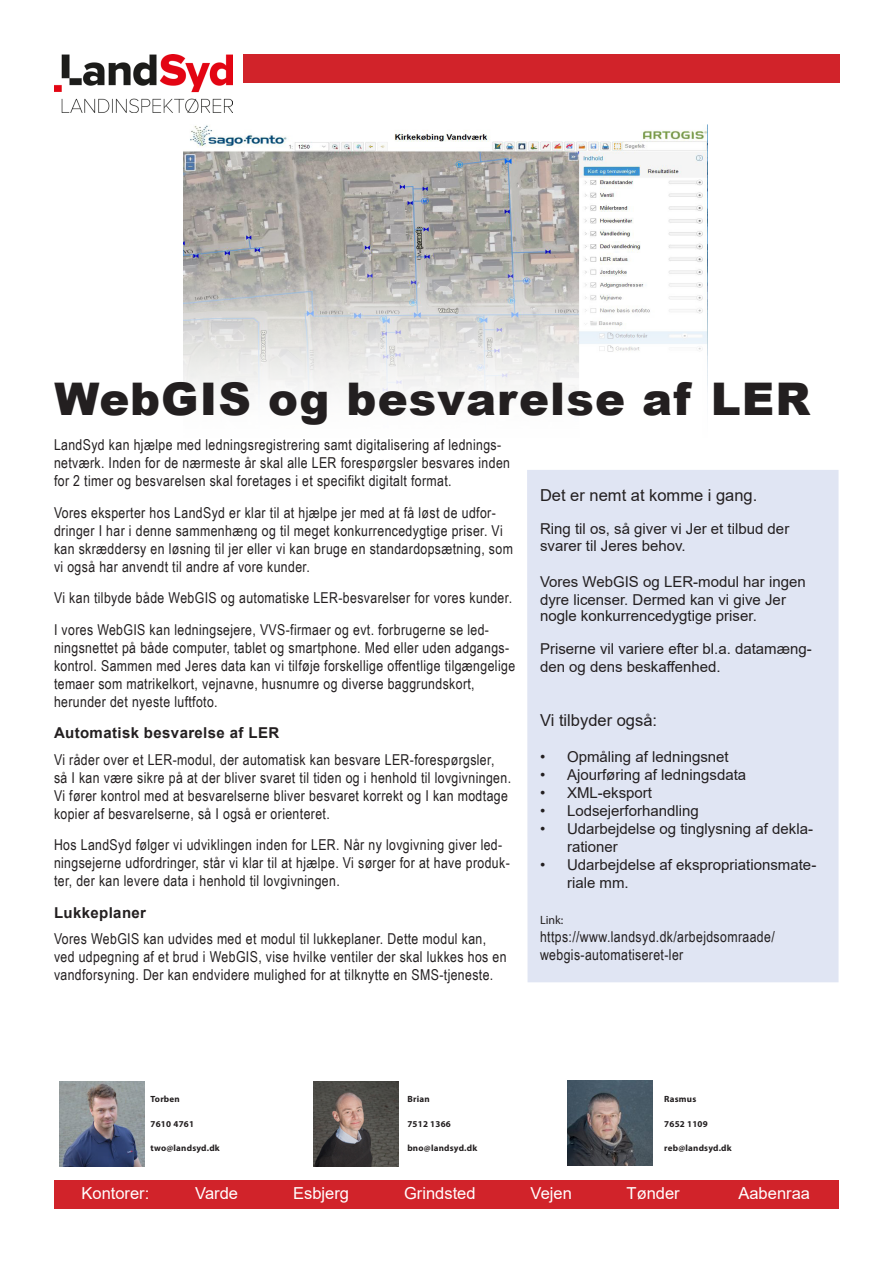
<style>
.page{position:relative;width:893px;height:1263px;background:#fff}
.page>*{position:absolute;margin:0;border:0;box-sizing:border-box;transform-origin:0 0}
.t1{font:900 45px "Arial";letter-spacing:.025em;color:#231f20}
.t2{font:16.5px "Arial";color:#fff}
.t3{font:16.5px "Arial";color:#231f20}
.Body{font:15px/18px "Arial Narrow";letter-spacing:.025em;color:#231f20}
.t4{font:15px/18px "Arial";color:#231f20}
.Body-2{font:700 15px "Arial";letter-spacing:.025em;color:#231f20}
.Address{font:12px "Myriad Pro";color:#231f20}
.Body-3{font:700 9px "Myriad Pro";letter-spacing:.025em;color:#231f20}
</style>
<div class="page">
<div style="left:527px;top:470px;width:311px;height:512px;background:#e0e5f3"></div>
<img style="left:54px;top:54px;width:179px;height:59px">
<div style="left:54px;top:1180px;width:785px;height:29px;background:#d1232a"></div>
<div style="left:243px;top:54px;width:596px;height:28px;background:#d1232a"></div>
<img style="left:183px;top:125px;width:525px;height:284px">
<img style="left:567px;top:1081px;width:85px;height:85px">
<img style="left:313px;top:1081px;width:85px;height:85px">
<img style="left:60px;top:1081px;width:85px;height:85px">
<p class="t1" style="left:54px;top:366px;width:758px">WebGIS og besvarelse af LER</p>
<p class="Body" style="left:54px;top:435px;width:458px">LandSyd kan hjælpe med ledningsregistrering samt digitalisering af lednings&shy;netværk. Inden for de nærmeste år skal alle LER forespørgsler besvares inden for 2 timer og besvarelsen skal foretages i et specifikt digitalt format.</p>
<p class="Body" style="left:54px;top:503px;width:460px">Vores eksperter hos LandSyd er klar til at hjælpe jer med at få løst de udfor&shy;dringer I har i denne sammenhæng og til meget konkurrencedygtige priser. Vi kan skræddersy en løsning til jer eller vi kan bruge en standardopsætning, som vi også har anvendt til andre af vore kunder.</p>
<p class="Body" style="left:54px;top:588px;width:460px">Vi kan tilbyde både WebGIS og automatiske LER-besvarelser for vores kunder.</p>
<p class="Body" style="left:54px;top:620px;width:463px">I vores WebGIS kan ledningsejere, VVS-firmaer og evt. forbrugerne se led&shy;ningsnettet på både computer, tablet og smartphone. Med eller uden adgangs&shy;kontrol. Sammen med Jeres data kan vi tilføje forskellige offentlige tilgængelige temaer som matrikelkort, vejnavne, husnumre og diverse baggrundskort, herunder det nyeste luftfoto.</p>
<p class="Body-2" style="left:54px;top:722px;width:227px">Automatisk besvarelse af LER</p>
<p class="Body" style="left:54px;top:750px;width:459px">Vi råder over et LER-modul, der automatisk kan besvare LER-forespørgsler, så I kan være sikre på at der bliver svaret til tiden og i henhold til lovgivningen.<br>Vi fører kontrol med at besvarelserne bliver besvaret korrekt og I kan modtage kopier af besvarelserne, så I også er orienteret.</p>
<p class="Body" style="left:54px;top:835px;width:457px">Hos LandSyd følger vi udviklingen inden for LER. Når ny lovgivning giver led&shy;ningsejerne udfordringer, står vi klar til at hjælpe. Vi sørger for at have produk&shy;ter, der kan levere data i henhold til lovgivningen.</p>
<p class="Body-2" style="left:54px;top:902px;width:94px">Lukkeplaner</p>
<p class="Body" style="left:54px;top:929px;width:454px">Vores WebGIS kan udvides med et modul til lukkeplaner. Dette modul kan, ved udpegning af et brud i WebGIS, vise hvilke ventiler der skal lukkes hos en vandforsyning. Der kan endvidere mulighed for at tilknytte en SMS-tjeneste.</p>
<p class="t3" style="left:540px;top:484px;width:219px">Det er nemt at komme i gang.</p>
<p class="t4" style="left:540px;top:520px;width:251px;line-height:16.5px">Ring til os, så giver vi Jer et tilbud der svarer til Jeres behov.</p>
<p class="t4" style="left:540px;top:572px;width:267px">Vores WebGIS og LER-modul har ingen dyre licenser. Dermed kan vi give Jer</p>
<p class="t4" style="left:540px;top:607px;width:218px">nogle konkurrencedygtige priser.</p>
<p class="t4" style="left:540px;top:640px;width:273px">Priserne vil variere efter bl.a. datamæng&shy;den og dens beskaffenhed.</p>
<p class="t3" style="left:540px;top:709px;width:119px">Vi tilbyder også:</p>
<p class="t4" style="left:540px;top:748px;width:190px">• Opmåling af ledningsnet</p>
<p class="t4" style="left:540px;top:766px;width:208px">• Ajourføring af ledningsdata</p>
<p class="t4" style="left:540px;top:784px;width:114px">• XML-eksport</p>
<p class="t4" style="left:540px;top:802px;width:160px">• Lodsejerforhandling</p>
<p class="t4" style="left:567px;top:820px;width:247px;text-indent:-27px">• Udarbejdelse og tinglysning af dekla&shy;rationer</p>
<p class="t4" style="left:567px;top:856px;width:251px;text-indent:-27px">• Udarbejdelse af ekspropriationsmate&shy;riale mm.</p>
<p class="Address" style="left:540px;top:913px;width:25px">Link:</p>
<p class="Body" style="left:540px;top:927px;width:236px">https://www.landsyd.dk/arbejdsomraade/</p>
<p class="Body" style="left:540px;top:945px;width:145px">webgis-automatiseret-ler</p>
<p class="Body-3" style="left:151px;top:1093px;width:31px">Torben</p>
<p class="Body-3" style="left:151px;top:1118px;width:45px">7610 4761</p>
<p class="Body-3" style="left:151px;top:1142px;width:71px">two@landsyd.dk</p>
<p class="Body-3" style="left:407px;top:1093px;width:24px">Brian</p>
<p class="Body-3" style="left:407px;top:1118px;width:45px">7512 1366</p>
<p class="Body-3" style="left:407px;top:1142px;width:71px">bno@landsyd.dk</p>
<p class="Body-3" style="left:664px;top:1093px;width:34px">Rasmus</p>
<p class="Body-3" style="left:664px;top:1118px;width:45px">7652 1109</p>
<p class="Body-3" style="left:664px;top:1142px;width:69px">reb@landsyd.dk</p>
<p class="t2" style="left:82px;top:1182px;width:69px">Kontorer:</p>
<p class="t2" style="left:195px;top:1182px;width:44px">Varde</p>
<p class="t2" style="left:293px;top:1182px;width:57px">Esbjerg</p>
<p class="t2" style="left:404px;top:1182px;width:73px">Grindsted</p>
<p class="t2" style="left:531px;top:1182px;width:43px">Vejen</p>
<p class="t2" style="left:627px;top:1182px;width:55px">Tønder</p>
<p class="t2" style="left:738px;top:1182px;width:73px">Aabenraa</p>
</div>
